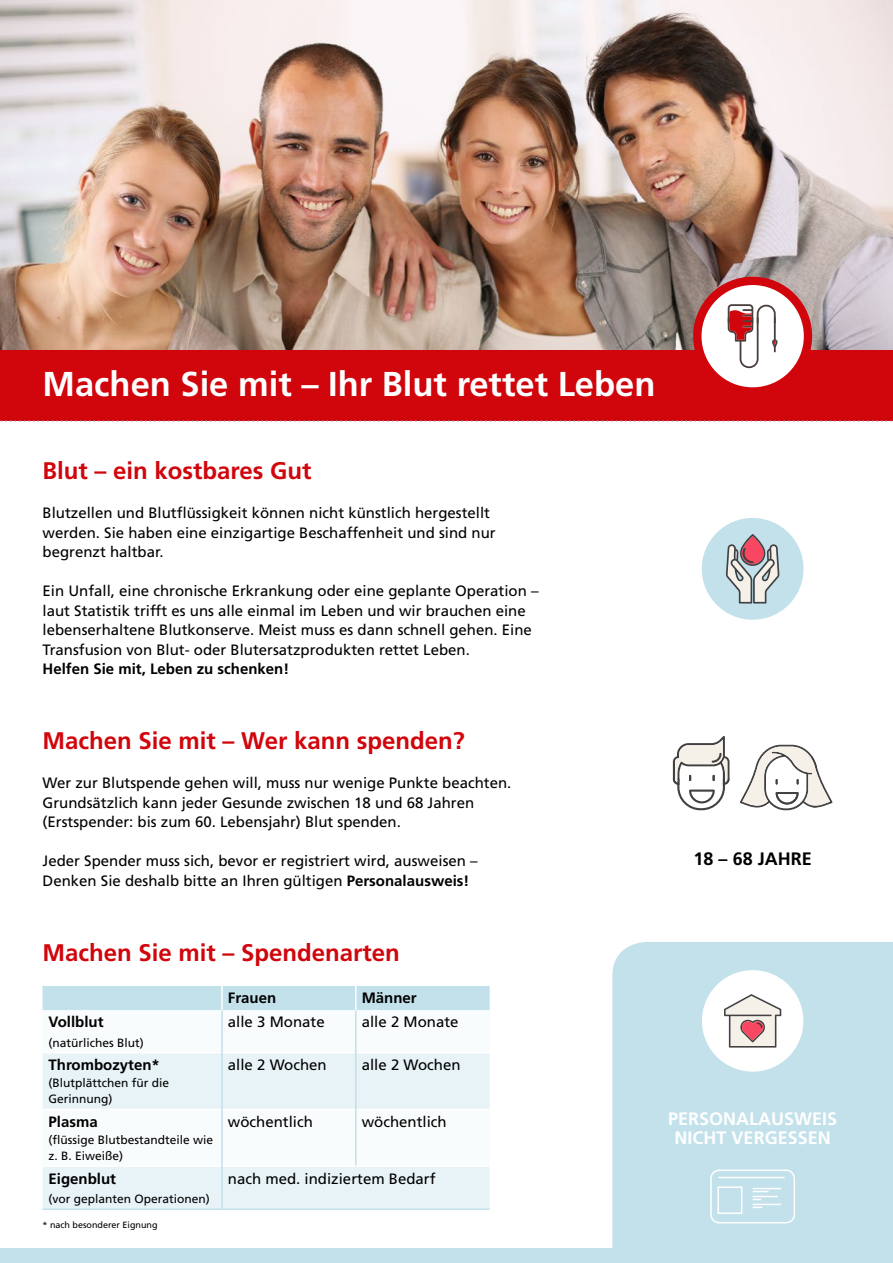
<style>
.page{position:relative;width:893px;height:1263px;background:#fff}
.page>*{position:absolute;margin:0;border:0;box-sizing:border-box;transform-origin:0 0}
.t1{font:700 34.5px "Frutiger";color:#fff}
.t2{font:700 24px "Frutiger";color:#d1050c}
.t3{font:700 18px/19.5px "Frutiger";color:#fff;text-align:center}
.t4{font:700 18px "Frutiger";color:#000}
.t5{font:15px/19.5px "Frutiger";color:#000}
.t6{font:700 15px "Frutiger";color:#000}
.t7{font:12px/16.5px "Frutiger";color:#000}
.t8{font:9px "Frutiger";color:#000}
.s1{font-weight:700}
</style>
<div class="page">
<img style="left:0;top:0;width:893px;height:351px">
<div style="left:0;top:351px;width:893px;height:70px;background:#d1050c"></div>
<div style="left:693px;top:277px;width:119px;height:119px;background:#d1050c;border-radius:50%"></div>
<div style="left:701px;top:285px;width:103px;height:102px;background:#fff;border-radius:50%"></div>
<svg style="left:728px;top:304px;width:50px;height:64px"></svg>
<svg style="left:673px;top:736px;width:56px;height:74px"></svg>
<svg style="left:740px;top:745px;width:92px;height:65px"></svg>
<div style="left:612px;top:942px;width:281px;height:321px;background:#c2e1eb"></div>
<div style="left:43px;top:986px;width:447px;height:24px;background:#c2e1eb"></div>
<svg style="left:43px;top:1053px;width:447px;height:155px;fill:#e8f3f7"></svg>
<hr style="left:221px;top:986px;width:2px;height:24px;background:#fff">
<hr style="left:355px;top:986px;width:2px;height:24px;background:#fff">
<hr style="left:43px;top:1109px;width:178px;height:1px;background:#fff">
<hr style="left:223px;top:1109px;width:132px;height:1px;background:#fff">
<hr style="left:357px;top:1109px;width:133px;height:1px;background:#fff">
<hr style="left:43px;top:1165px;width:178px;height:2px;background:#fff">
<hr style="left:223px;top:1165px;width:133px;height:2px;background:#fff">
<hr style="left:356px;top:1165px;width:134px;height:2px;background:#fff">
<hr style="left:221px;top:1010px;width:2px;height:43px;background:#c2e1eb">
<hr style="left:355px;top:1010px;width:2px;height:43px;background:#c2e1eb">
<hr style="left:221px;top:1053px;width:2px;height:56px;background:#c2e1eb">
<hr style="left:355px;top:1053px;width:2px;height:56px;background:#c2e1eb">
<hr style="left:221px;top:1109px;width:2px;height:57px;background:#c2e1eb">
<hr style="left:355px;top:1109px;width:2px;height:56px;background:#c2e1eb">
<hr style="left:221px;top:1166px;width:2px;height:42px;background:#c2e1eb">
<hr style="left:43px;top:1208px;width:179px;height:2px;background:#c2e1eb">
<hr style="left:222px;top:1208px;width:134px;height:2px;background:#c2e1eb">
<hr style="left:356px;top:1208px;width:134px;height:2px;background:#c2e1eb">
<div style="left:710px;top:1169px;width:85px;height:54px;border:2px solid #fff;border-radius:9px"></div>
<div style="left:717px;top:1186px;width:25px;height:28px;border:2px solid #fff"></div>
<hr style="left:719px;top:1177px;width:65px;height:1px;background:#fff">
<svg style="left:753px;top:1188px;width:28px;height:20px"></svg>
<div style="left:702px;top:970px;width:101px;height:101px;background:#fff;border-radius:50%"></div>
<svg style="left:724px;top:994px;width:57px;height:53px"></svg>
<div style="left:702px;top:518px;width:101px;height:102px;background:#c2e1eb;border-radius:50%"></div>
<svg style="left:726px;top:534px;width:53px;height:69px"></svg>
<svg style="left:0;top:420px;width:892px;height:2px"></svg>
<div style="left:0;top:1248px;width:723px;height:15px;background:#c2e1eb"></div>
<h1 class="t1" style="left:43px;top:364px;width:614px">Machen Sie mit – Ihr Blut rettet Leben</h1>
<h2 class="t2" style="left:43px;top:457px;width:270px">Blut – ein kostbares Gut</h2>
<p class="t5" style="left:43px;top:503px;width:455px">Blutzellen und Blutflüssigkeit können nicht künstlich hergestellt werden. Sie haben eine einzigartige Beschaffenheit und sind nur begrenzt haltbar.</p>
<p class="t5" style="left:43px;top:581px;width:497px">Ein Unfall, eine chronische Erkrankung oder eine geplante Operation – laut Statistik trifft es uns alle einmal im Leben und wir brauchen eine lebenserhaltene Blutkonserve. Meist muss es dann schnell gehen. Eine Transfusion von Blut- oder Blutersatzprodukten rettet Leben.</p>
<p class="t6" style="left:43px;top:660px;width:248px">Helfen Sie mit, Leben zu schenken!</p>
<h2 class="t2" style="left:43px;top:727px;width:424px">Machen Sie mit – Wer kann spenden?</h2>
<p class="t5" style="left:43px;top:773px;width:470px">Wer zur Blutspende gehen will, muss nur wenige Punkte beachten.<br>Grundsätzlich kann jeder Gesunde zwischen 18 und 68 Jahren (Erstspender: bis zum 60. Lebensjahr) Blut spenden.</p>
<p class="t5" style="left:43px;top:851px;width:437px">Jeder Spender muss sich, bevor er registriert wird, ausweisen –<br>Denken Sie deshalb bitte an Ihren gültigen <span class="s1">Personalausweis!</span></p>
<p class="t4" style="left:694px;top:848px;width:120px">18 – 68 Jah re</p>
<h2 class="t2" style="left:43px;top:938px;width:359px">Machen Sie mit – Spendenarten</h2>
<p class="t6" style="left:228px;top:989px;width:50px">Frauen</p>
<p class="t6" style="left:362px;top:989px;width:57px">Männer</p>
<p class="t6" style="left:49px;top:1013px;width:57px">Vollblut</p>
<p class="t7" style="left:49px;top:1034px;width:97px">(natürliches Blut)</p>
<p class="t5" style="left:228px;top:1012px;width:98px">alle 3 Monate</p>
<p class="t5" style="left:362px;top:1012px;width:98px">alle 2 Monate</p>
<p class="t6" style="left:49px;top:1056px;width:113px">Thrombozyten*</p>
<p class="t7" style="left:49px;top:1074px;width:122px">(Blutplättchen für die<br>Gerinnung)</p>
<p class="t5" style="left:228px;top:1055px;width:100px">alle 2 Wochen</p>
<p class="t5" style="left:362px;top:1055px;width:100px">alle 2 Wochen</p>
<p class="t6" style="left:49px;top:1113px;width:51px">Plasma</p>
<p class="t7" style="left:49px;top:1131px;width:166px">(flüssige Blutbestandteile wie z. B. Eiweiße)</p>
<p class="t5" style="left:228px;top:1112px;width:86px">wöchentlich</p>
<p class="t5" style="left:362px;top:1112px;width:86px">wöchentlich</p>
<p class="t3" style="left:668px;top:1109px;width:171px">PERSONALAUSWEIS<br>NICHT VERGESSEN</p>
<p class="t6" style="left:49px;top:1170px;width:69px">Eigenblut</p>
<p class="t7" style="left:49px;top:1191px;width:163px">(vor geplanten Operationen)</p>
<p class="t5" style="left:228px;top:1168px;width:209px">nach med. indiziertem Bedarf</p>
<p class="t8" style="left:43px;top:1220px;width:117px">* nach besonderer Eignung</p>
</div>
